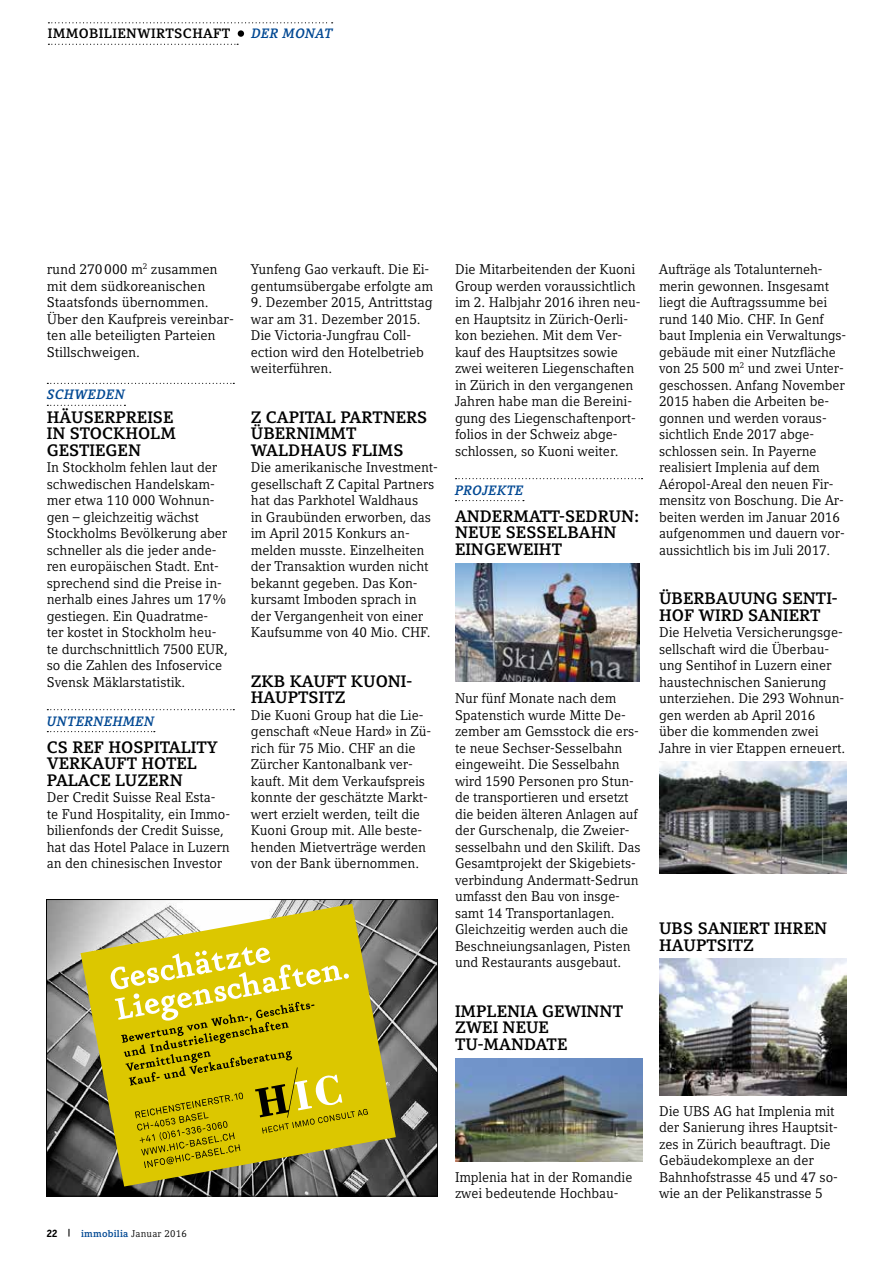
<style>
.page{position:relative;width:893px;height:1263px;background:#fff}
.page>*{position:absolute;margin:0;border:0;box-sizing:border-box;transform-origin:0 0}
.t1{font:700 16.5px/16.5px "Compatil Letter LT Pro";color:#000}
.t2{font:13.95px/16.5px "Compatil Letter LT Pro";letter-spacing:-.005em;color:#000}
.t3{font:italic 700 13.5px "Compatil Letter LT Pro";letter-spacing:.025em;color:#004893}
.t4{font:700 13.5px "Compatil Letter LT Pro";letter-spacing:.025em;color:#000}
.t5{font:9.75px "Compatil Letter LT Pro";letter-spacing:.025em;color:#000}
.s1{font-family:"Benton Sans Cond";font-weight:700}
.s2{font-weight:700}
.s3{font-weight:700;color:#004893}
</style>
<div class="page">
<svg style="left:47px;top:383px;width:187px;height:1px"></svg>
<svg style="left:47px;top:405px;width:78px;height:1px"></svg>
<svg style="left:47px;top:709px;width:187px;height:1px"></svg>
<svg style="left:47px;top:731px;width:108px;height:1px"></svg>
<img style="left:659px;top:762px;width:187px;height:111px">
<img style="left:659px;top:958px;width:187px;height:137px">
<svg style="left:48px;top:22px;width:285px;height:1px"></svg>
<svg style="left:48px;top:44px;width:190px;height:1px"></svg>
<div style="left:238px;top:30px;width:6px;height:7px;background:#000;border-radius:50%"></div>
<img style="left:48px;top:901px;width:388px;height:293px">
<svg style="left:81px;top:904px;width:315px;height:282px;background:#a69e5b"></svg>
<svg style="left:110px;top:947px;width:258px;height:221px;background:#ccbb14"></svg>
<div style="left:46px;top:899px;width:392px;height:297px;border:1px solid #000"></div>
<svg style="left:456px;top:478px;width:186px;height:1px"></svg>
<svg style="left:456px;top:500px;width:68px;height:1px"></svg>
<img style="left:455px;top:563px;width:184px;height:118px">
<img style="left:455px;top:1058px;width:187px;height:103px">
<p class="t4" style="left:48px;top:26px;width:184px">IMMOBILIENWIRTSCHAFT</p>
<p class="t3" style="left:251px;top:26px;width:83px">DER MONAT</p>
<p class="t2" style="left:47px;top:261px;width:189px">rund 270000 m<sup>2</sup> zusammen mit dem südkoreanischen<br>Staatsfonds übernommen.<br>Über den Kaufpreis vereinbar&shy;ten alle beteiligten Parteien<br>Stillschweigen.</p>
<p class="t3" style="left:47px;top:387px;width:80px">SCHWEDEN</p>
<p class="t1" style="left:47px;top:409px;width:131px">HÄUSERPREISE<br>IN STOCKHOLM<br>GESTIEGEN</p>
<p class="t2" style="left:47px;top:459px;width:183px">In Stockholm fehlen laut der schwedischen Handelskam&shy;mer etwa 110 000 Wohnun&shy;gen – gleichzeitig wächst<br>Stockholms Bevölkerung aber schneller als die jeder ande&shy;ren europäischen Stadt. Ent&shy;sprechend sind die Preise in&shy;nerhalb eines Jahres um 17% gestiegen. Ein Quadratme&shy;ter kostet in Stockholm heu&shy;te durchschnittlich 7500 EUR, so die Zahlen des Infoservice<br>Svensk Mäklarstatistik.</p>
<p class="t3" style="left:47px;top:713px;width:109px">UNTERNEHMEN</p>
<p class="t1" style="left:47px;top:739px;width:172px">CS REF HOSPITALITY<br>VERKAUFT HOTEL<br>PALACE LUZERN</p>
<p class="t2" style="left:47px;top:789px;width:185px">Der Credit Suisse Real Esta&shy;te Fund Hospitality, ein Immo&shy;bilienfonds der Credit Suisse, hat das Hotel Palace in Luzern an den chinesischen Investor</p>
<p class="t2" style="left:251px;top:261px;width:184px">Yunfeng Gao verkauft. Die Ei&shy;gentumsübergabe erfolgte am</p>
<p class="t2" style="left:251px;top:294px;width:183px">9. Dezember 2015, Antrittstag war am 31. Dezember 2015.<br>Die Victoria-Jungfrau Coll&shy;ection wird den Hotelbetrieb weiterführen.</p>
<p class="t1" style="left:251px;top:409px;width:178px">Z CAPITAL PARTNERS<br>ÜBERNIMMT<br>WALDHAUS FLIMS</p>
<p class="t2" style="left:251px;top:459px;width:189px">Die amerikanische Investment&shy;gesellschaft Z Capital Partners hat das Parkhotel Waldhaus<br>in Graubünden erworben, das im April 2015 Konkurs an&shy;melden musste. Einzelheiten der Transaktion wurden nicht bekannt gegeben. Das Kon&shy;kursamt Imboden sprach in der Vergangenheit von einer<br>Kaufsumme von 40 Mio. CHF.</p>
<p class="t1" style="left:251px;top:673px;width:162px">ZKB KAUFT KUONI-<br>HAUPTSITZ</p>
<p class="t2" style="left:251px;top:707px;width:182px">Die Kuoni Group hat die Lie&shy;genschaft «Neue Hard» in Zü&shy;rich für 75 Mio. CHF an die<br>Zürcher Kantonalbank ver&shy;kauft. Mit dem Verkaufspreis konnte der geschätzte Markt&shy;wert erzielt werden, teilt die<br>Kuoni Group mit. Alle beste&shy;henden Mietverträge werden von der Bank übernommen.</p>
<p class="t2" style="left:455px;top:261px;width:187px">Die Mitarbeitenden der Kuoni<br>Group werden voraussichtlich im 2. Halbjahr 2016 ihren neu&shy;en Hauptsitz in Zürich-Oerli&shy;kon beziehen. Mit dem Ver&shy;kauf des Hauptsitzes sowie zwei weiteren Liegenschaften in Zürich in den vergangenen<br>Jahren habe man die Bereini&shy;gung des Liegenschaftenport&shy;folios in der Schweiz abge&shy;schlossen, so Kuoni weiter.</p>
<p class="t3" style="left:455px;top:482px;width:70px">PROJEKTE</p>
<p class="t1" style="left:455px;top:508px;width:185px">ANDERMATT-SEDRUN:<br>NEUE SESSELBAHN<br>EINGEWEIHT</p>
<p class="t2" style="left:455px;top:690px;width:187px">Nur fünf Monate nach dem<br>Spatenstich wurde Mitte De&shy;zember am Gemsstock die ers&shy;te neue Sechser-Sesselbahn eingeweiht. Die Sesselbahn wird 1590 Personen pro Stun&shy;de transportieren und ersetzt die beiden älteren Anlagen auf der Gurschenalp, die Zweier&shy;sesselbahn und den Skilift. Das<br>Gesamtprojekt der Skigebiets&shy;verbindung Andermatt-Sedrun umfasst den Bau von insge&shy;samt 14 Transportanlagen.<br>Gleichzeitig werden auch die<br>Beschneiungsanlagen, Pisten und Restaurants ausgebaut.</p>
<p class="t1" style="left:455px;top:1003px;width:170px">IMPLENIA GEWINNT<br>ZWEI NEUE<br>TU-MANDATE</p>
<p class="t2" style="left:659px;top:261px;width:189px">Aufträge als Totalunterneh&shy;merin gewonnen. Insgesamt liegt die Auftragssumme bei rund 140 Mio. CHF. In Genf baut Implenia ein Verwaltungs&shy;gebäude mit einer Nutzfläche von 25 500 m<sup>2</sup> und zwei Unter&shy;geschossen. Anfang November<br>2015 haben die Arbeiten be&shy;gonnen und werden voraus&shy;sichtlich Ende 2017 abge&shy;schlossen sein. In Payerne realisiert Implenia auf dem<br>Aéropol-Areal den neuen Fir&shy;mensitz von Boschung. Die Ar&shy;beiten werden im Januar 2016 aufgenommen und dauern vor&shy;aussichtlich bis im Juli 2017.</p>
<p class="t1" style="left:659px;top:590px;width:180px">ÜBERBAUUNG SENTI-<br>HOF WIRD SANIERT</p>
<p class="t2" style="left:659px;top:624px;width:188px">Die Helvetia Versicherungsge&shy;sellschaft wird die Überbau&shy;ung Sentihof in Luzern einer haustechnischen Sanierung unterziehen. Die 293 Wohnun&shy;gen werden ab April 2016 über die kommenden zwei<br>Jahre in vier Etappen erneuert.</p>
<p class="t1" style="left:659px;top:920px;width:170px">UBS SANIERT IHREN<br>HAUPTSITZ</p>
<p class="t5" style="left:47px;top:1227px;width:142px"><span class="s1">22</span> <span class="s2">|</span> <span class="s3">immobilia</span> Januar 2016</p>
<p class="t2" style="left:455px;top:1169px;width:179px">Implenia hat in der Romandie zwei bedeutende Hochbau-</p>
<p class="t2" style="left:659px;top:1103px;width:180px">Die UBS AG hat Implenia mit der Sanierung ihres Hauptsit&shy;zes in Zürich beauftragt. Die<br>Gebäudekomplexe an der<br>Bahnhofstrasse 45 und 47 so&shy;wie an der Pelikanstrasse 5</p>
</div>
